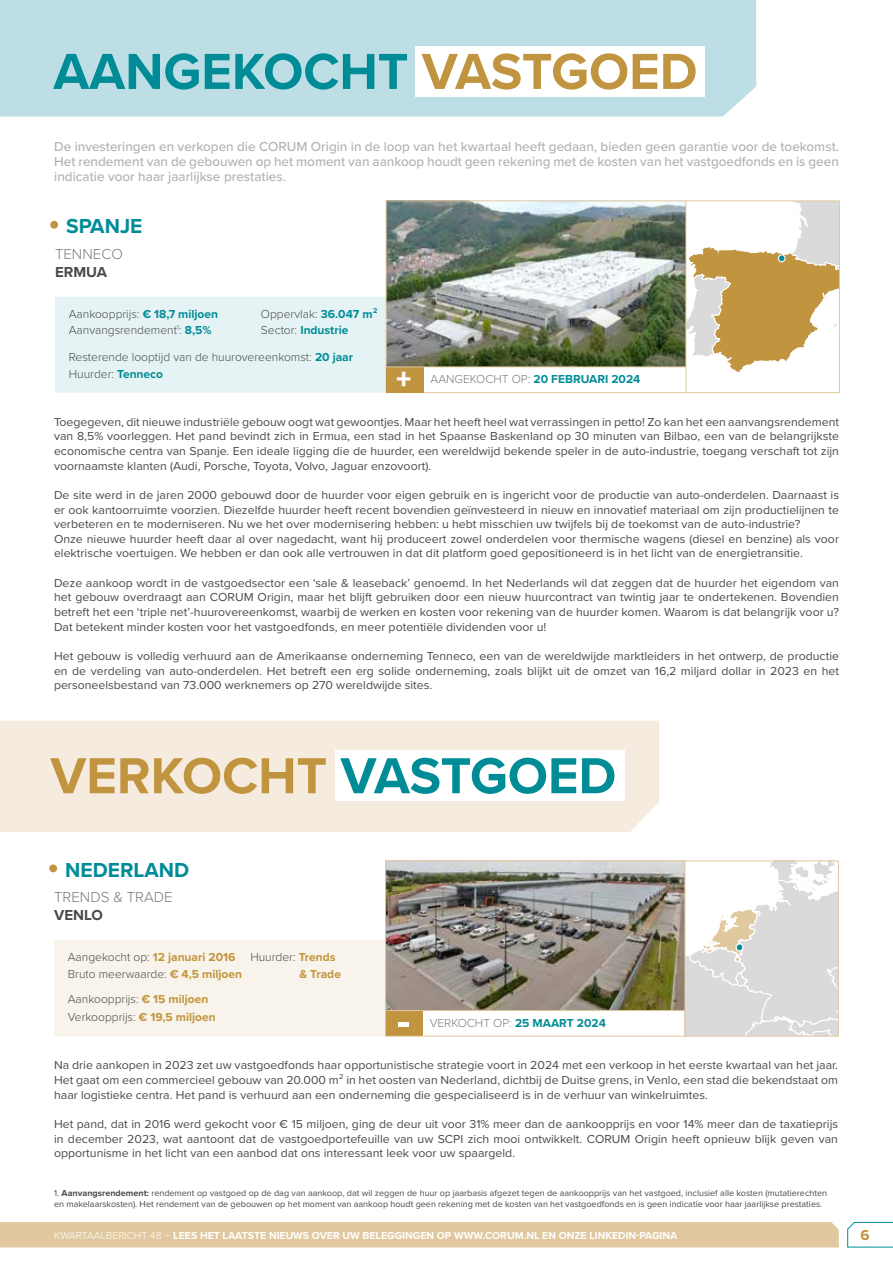
<style>
.page{position:relative;width:893px;height:1263px;background:#fff}
.page>*{position:absolute;margin:0;border:0;box-sizing:border-box;transform-origin:0 0}
.t1{font:700 52.5px "Proxima Nova";color:#008c96}
.t2{font:700 52.5px "Proxima Nova";color:#c19440}
.t3{font:900 30px "Proxima Nova";color:#fff}
.t4{font:700 21px "Proxima Nova";color:#008c97}
.t5{font:300 15px "Proxima Nova";color:#7c7b7b}
.t6{font:700 15px "Proxima Nova";color:#4a4a49}
.t7{font:700 15px "Proxima Nova";color:#c1943b}
.t8{font:500 13.5px/15px "Proxima Nova";color:#b3b2b2;text-align:justify}
.t9{font:12px/14.7px "Proxima Nova";color:#4a4a49;text-align:justify}
.t10{font:300 12px/16.5px "Proxima Nova";color:#4a4a49}
.t11{font:700 12px "Proxima Nova";color:#008c97}
.t12{font:300 12px "Proxima Nova";color:#7c7b7b}
.t13{font:700 12px/16.5px "Proxima Nova";color:#c1943b}
.t14{font:700 10.5px "Proxima Nova";color:#fff}
.t15{font:9px/11.2px "Proxima Nova";color:#4a4a49}
.s1{color:#c19440}
.s2{font-weight:700;color:#008c97}
.s3{font-weight:300;color:#7c7b7b}
.s4{color:#008c96}
.s5{font-weight:700;color:#c1943b}
.s6{font-weight:300;color:#4a4a49}
.s7{font-weight:700}
.s8{font-weight:300}
</style>
<div class="page">
<svg style="left:847px;top:1221px;width:46px;height:27px"></svg>
<div style="left:0;top:1222px;width:839px;height:25px;background:#e1c89e"></div>
<div style="left:0;top:721px;width:659px;height:111px;background:#f5ecdf"></div>
<div style="left:335px;top:751px;width:290px;height:50px;background:#fff"></div>
<div style="left:54px;top:940px;width:331px;height:96px;background:#f8f4eb"></div>
<svg style="left:686px;top:862px;width:151px;height:172px"></svg>
<div style="left:736px;top:944px;width:7px;height:7px;background:#008c97;border-radius:50%"></div>
<div style="left:736px;top:943px;width:7px;height:8px;border:1px solid #fff;border-radius:50%"></div>
<img style="left:387px;top:862px;width:298px;height:148px">
<hr style="left:685px;top:861px;width:1px;height:175px;background:#e1c89e">
<div style="left:49px;top:864px;width:8px;height:8px;background:#c19440;border-radius:50%"></div>
<div style="left:385px;top:1010px;width:37px;height:26px;background:#c19440"></div>
<hr style="left:398px;top:1022px;width:11px;height:4px;background:#fff">
<hr style="left:386px;top:1010px;width:299px;height:1px;background:#e1c89e">
<div style="left:385px;top:860px;width:454px;height:176px;border:1px solid #e1c89e"></div>
<div style="left:55px;top:297px;width:331px;height:96px;background:#e6f3f4"></div>
<svg style="left:686px;top:202px;width:152px;height:189px"></svg>
<div style="left:778px;top:255px;width:7px;height:7px;background:#008c97;border-radius:50%"></div>
<div style="left:778px;top:254px;width:8px;height:8px;border:1px solid #fff;border-radius:50%"></div>
<img style="left:388px;top:202px;width:297px;height:164px">
<hr style="left:685px;top:201px;width:1px;height:192px;background:#e1c89e">
<div style="left:386px;top:200px;width:454px;height:193px;border:1px solid #e1c89e"></div>
<div style="left:50px;top:221px;width:8px;height:8px;background:#c19440;border-radius:50%"></div>
<div style="left:386px;top:367px;width:37px;height:25px;background:#c19440"></div>
<hr style="left:387px;top:366px;width:299px;height:1px;background:#e1c89e">
<div style="left:0;top:0;width:756px;height:117px;background:#bedee6"></div>
<div style="left:415px;top:46px;width:290px;height:51px;background:#fff"></div>
<h1 class="t1" style="left:53px;top:32px;width:646px">AANGEKOCHT <span class="s1">VASTGOED</span></h1>
<p class="t8" style="left:54px;top:138px;width:786px">De investeringen en verkopen die CORUM Origin in de loop van het kwartaal heeft gedaan, bieden geen garantie voor de toekomst.<br>Het rendement van de gebouwen op het moment van aankoop houdt geen rekening met de kosten van het vastgoedfonds en is geen indicatie voor haar jaarlijkse prestaties.</p>
<h3 class="t4" style="left:66px;top:211px;width:78px">SPANJE</h3>
<p class="t5" style="left:55px;top:242px;width:69px">TENNECO</p>
<p class="t6" style="left:55px;top:260px;width:53px">ERMUA</p>
<p class="t10" style="left:69px;top:305px;width:151px">Aankoopprijs: <span class="s2">€ 18,7 miljoen<br></span>Aanvangsrendement<sup>1</sup>: <span class="s2">8,5%</span></p>
<p class="t10" style="left:261px;top:305px;width:118px">Oppervlak: <span class="s2">36.047 m²<br></span>Sector: <span class="s2">Industrie</span></p>
<p class="t10" style="left:69px;top:348px;width:286px">Resterende looptijd van de huurovereenkomst: <span class="s2">20 jaar<br></span>Huurder: <span class="s2">Tenneco</span></p>
<h2 class="t3" style="left:396px;top:357px;width:17px">+</h2>
<p class="t11" style="left:431px;top:370px;width:211px"><span class="s3">AANGEKOCHT OP:</span> 20 FEBRUARI 2024</p>
<p class="t9" style="left:54px;top:414px;width:787px">Toegegeven, dit nieuwe industriële gebouw oogt wat gewoontjes. Maar het heeft heel wat verrassingen in petto! Zo kan het een aanvangsrendement van 8,5% voorleggen. Het pand bevindt zich in Ermua, een stad in het Spaanse Baskenland op 30 minuten van Bilbao, een van de belangrijkste economische centra van Spanje. Een ideale ligging die de huurder, een wereldwijd bekende speler in de auto-industrie, toegang verschaft tot zijn voornaamste klanten (Audi, Porsche, Toyota, Volvo, Jaguar enzovoort).</p>
<p class="t9" style="left:54px;top:487px;width:787px;text-align:left">De site werd in de jaren 2000 gebouwd door de huurder voor eigen gebruik en is ingericht voor de productie van auto-onderdelen. Daarnaast is er ook kantoorruimte voorzien. Diezelfde huurder heeft recent bovendien geïnvesteerd in nieuw en innovatief materiaal om zijn productielijnen te verbeteren en te moderniseren. Nu we het over modernisering hebben: u hebt misschien uw twijfels bij de toekomst van de auto-industrie?<br>Onze nieuwe huurder heeft daar al over nagedacht, want hij produceert zowel onderdelen voor thermische wagens (diesel en benzine) als voor elektrische voertuigen. We hebben er dan ook alle vertrouwen in dat dit platform goed gepositioneerd is in het licht van de energietransitie.</p>
<p class="t9" style="left:54px;top:575px;width:786px">Deze aankoop wordt in de vastgoedsector een ‘sale &amp; leaseback’ genoemd. In het Nederlands wil dat zeggen dat de huurder het eigendom van het gebouw overdraagt aan CORUM Origin, maar het blijft gebruiken door een nieuw huurcontract van twintig jaar te ondertekenen. Bovendien betreft het een ‘triple net’-huurovereenkomst, waarbij de werken en kosten voor rekening van de huurder komen. Waarom is dat belangrijk voor u?<br>Dat betekent minder kosten voor het vastgoedfonds, en meer potentiële dividenden voor u!</p>
<p class="t9" style="left:54px;top:648px;width:787px">Het gebouw is volledig verhuurd aan de Amerikaanse onderneming Tenneco, een van de wereldwijde marktleiders in het ontwerp, de productie en de verdeling van auto-onderdelen. Het betreft een erg solide onderneming, zoals blijkt uit de omzet van 16,2 miljard dollar in 2023 en het personeelsbestand van 73.000 werknemers op 270 wereldwijde sites.</p>
<h1 class="t2" style="left:50px;top:737px;width:567px">VERKOCHT <span class="s4">VASTGOED</span></h1>
<h3 class="t4" style="left:65px;top:854px;width:126px">NEDERLAND</h3>
<p class="t5" style="left:54px;top:886px;width:120px">TRENDS &amp; TRADE</p>
<p class="t6" style="left:54px;top:904px;width:50px">VENLO</p>
<p class="t10" style="left:68px;top:948px;width:176px">Aangekocht op: <span class="s5">12 januari 2016<br></span>Bruto meerwaarde: <span class="s5">€ 4,5 miljoen</span></p>
<p class="t13" style="left:299px;top:949px;width:43px;text-indent:-49px"><span class="s6">Huurder:</span> Trends &amp; Trade</p>
<p class="t10" style="left:68px;top:989px;width:149px;line-height:18px">Aankoopprijs: <span class="s5">€ 15 miljoen<br></span>Verkoopprijs: <span class="s5">€ 19,5 miljoen</span></p>
<p class="t12" style="left:430px;top:1014px;width:178px">VERKOCHT OP: <span class="s2">25 MAART 2024</span></p>
<p class="t9" style="left:54px;top:1057px;width:785px">Na drie aankopen in 2023 zet uw vastgoedfonds haar opportunistische strategie voort in 2024 met een verkoop in het eerste kwartaal van het jaar.<br>Het gaat om een commercieel gebouw van 20.000 m² in het oosten van Nederland, dichtbij de Duitse grens, in Venlo, een stad die bekendstaat om haar logistieke centra. Het pand is verhuurd aan een onderneming die gespecialiseerd is in de verhuur van winkelruimtes.</p>
<p class="t9" style="left:54px;top:1116px;width:785px">Het pand, dat in 2016 werd gekocht voor € 15 miljoen, ging de deur uit voor 31% meer dan de aankoopprijs en voor 14% meer dan de taxatieprijs in december 2023, wat aantoont dat de vastgoedportefeuille van uw SCPI zich mooi ontwikkelt. CORUM Origin heeft opnieuw blijk geven van opportunisme in het licht van een aanbod dat ons interessant leek voor uw spaargeld.</p>
<p class="t15" style="left:54px;top:1186px;width:774px">1. <span class="s7">Aanvangsrendement:</span> rendement op vastgoed op de dag van aankoop, dat wil zeggen de huur op jaarbasis afgezet tegen de aankoopprijs van het vastgoed, inclusief alle kosten (mutatierechten en makelaarskosten). Het rendement van de gebouwen op het moment van aankoop houdt geen rekening met de kosten van het vastgoedfonds en is geen indicatie voor haar jaarlijkse prestaties.</p>
<p class="t14" style="left:54px;top:1227px;width:625px"><span class="s8">KWARTAALBERICHT 48 –</span> LEES HET LAATSTE NIEUWS OVER UW BELEGGINGEN OP WWW.CORUM.NL EN ONZE LINKEDIN-PAGINA</p>
<p class="t7" style="left:860px;top:1224px;width:11px">6</p>
</div>
